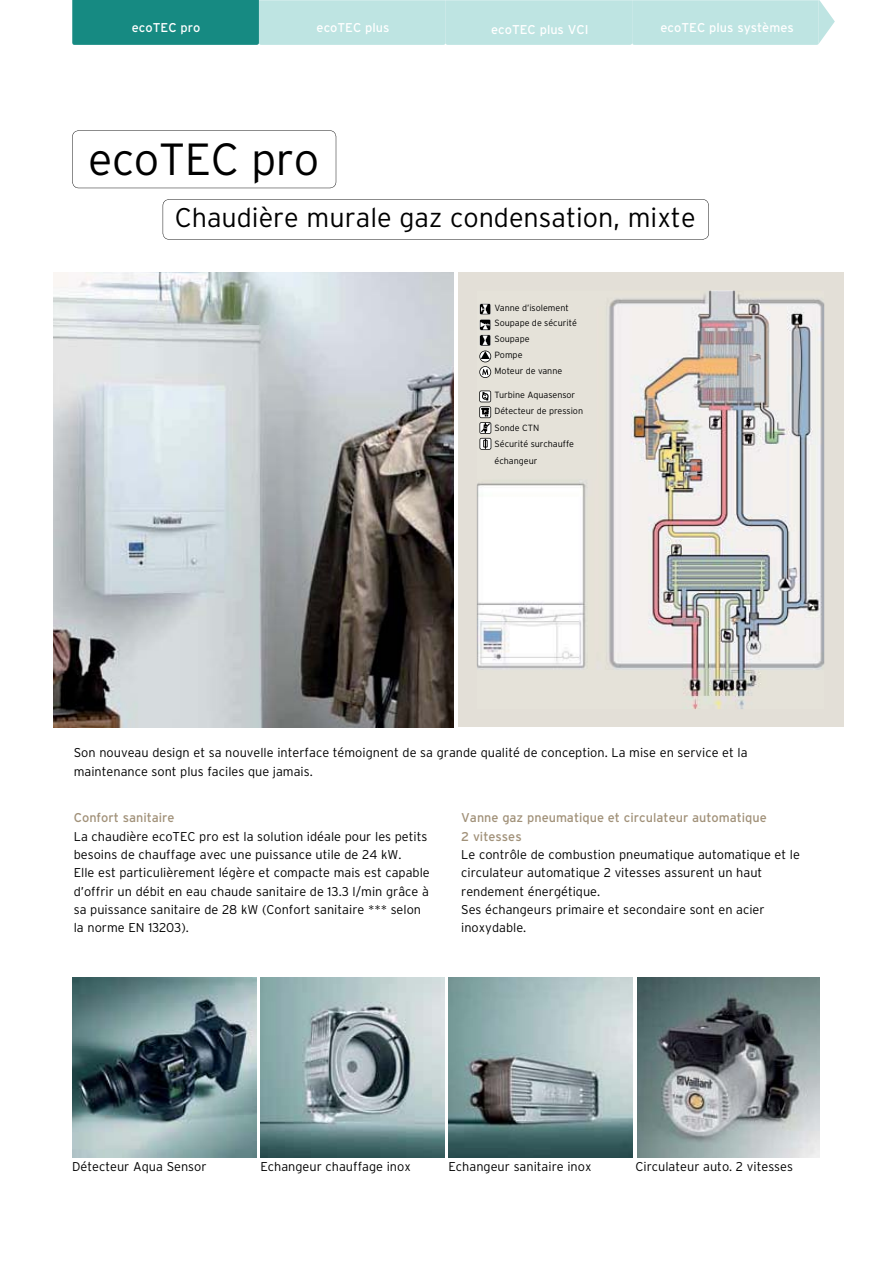
<style>
.page{position:relative;width:893px;height:1263px;background:#fff}
.page>*{position:absolute;margin:0;border:0;box-sizing:border-box;transform-origin:0 0}
.t1{font:300 45px "Interstate";letter-spacing:-.01em;color:#000}
.t2{font:300 27px "Interstate";color:#000}
.t3{font:300 12.75px/18.3px "Interstate";color:#000}
.t4{font:12.75px/18.3px "Interstate";color:#a19179}
.t5{font:12.75px "Interstate";color:#fff}
.t6{font:300 9px/15.8px "Interstate";color:#000}
</style>
<div class="page">
<svg style="left:72px;top:0;width:763px;height:45px;background:#96cecb"></svg>
<svg style="left:163px;top:199px;width:546px;height:41px"></svg>
<svg style="left:72px;top:130px;width:264px;height:58px"></svg>
<img style="left:260px;top:977px;width:184px;height:180px">
<img style="left:448px;top:977px;width:184px;height:180px">
<img style="left:72px;top:977px;width:184px;height:180px">
<div style="left:458px;top:273px;width:385px;height:454px;background:#e3dfd7"></div>
<img style="left:477px;top:291px;width:347px;height:418px">
<img style="left:54px;top:273px;width:400px;height:454px">
<svg style="left:479px;top:303px;width:12px;height:75px"></svg>
<svg style="left:479px;top:391px;width:12px;height:59px"></svg>
<img style="left:637px;top:977px;width:182px;height:180px">
<p class="t5" style="left:132px;top:23px;width:70px">ecoTEC pro</p>
<p class="t5" style="left:317px;top:23px;width:74px">ecoTEC plus</p>
<p class="t5" style="left:491px;top:24px;width:99px">ecoTEC plus VCI</p>
<p class="t5" style="left:660px;top:23px;width:135px">ecoTEC plus systèmes</p>
<h1 class="t1" style="left:88px;top:142px;width:232px">ecoTEC pro</h1>
<h2 class="t2" style="left:175px;top:208px;width:522px">Chaudière murale gaz condensation, mixte</h2>
<p class="t6" style="left:494px;top:300px;width:84px">Vanne d’isolement<br>Soupape de sécurité<br>Soupape<br>Pompe<br>Moteur de vanne</p>
<p class="t6" style="left:494px;top:387px;width:90px;line-height:16.5px">Turbine Aquasensor<br>Détecteur de pression<br>Sonde CTN<br>Sécurité surchauffe échangeur</p>
<p class="t3" style="left:74px;top:745px;width:675px">Son nouveau design et sa nouvelle interface témoignent de sa grande qualité de conception. La mise en service et la maintenance sont plus faciles que jamais.</p>
<p class="t4" style="left:74px;top:810px;width:102px">Confort sanitaire</p>
<p class="t3" style="left:74px;top:828px;width:357px">La chaudière ecoTEC pro est la solution idéale pour les petits besoins de chauffage avec une puissance utile de 24 kW.<br>Elle est particulièrement légère et compacte mais est capable d’offrir un débit en eau chaude sanitaire de 13.3 l/min grâce à sa puissance sanitaire de 28 kW (Confort sanitaire *** selon la norme EN 13203).</p>
<p class="t4" style="left:461px;top:810px;width:307px">Vanne gaz pneumatique et circulateur automatique<br>2 vitesses</p>
<p class="t3" style="left:461px;top:846px;width:340px">Le contrôle de combustion pneumatique automatique et le circulateur automatique 2 vitesses assurent un haut rendement énergétique.<br>Ses échangeurs primaire et secondaire sont en acier inoxydable.</p>
<p class="t3" style="left:72px;top:1158px;width:136px">Détecteur Aqua Sensor</p>
<p class="t3" style="left:260px;top:1158px;width:152px">Echangeur chauffage inox</p>
<p class="t3" style="left:448px;top:1158px;width:145px">Echangeur sanitaire inox</p>
<p class="t3" style="left:635px;top:1158px;width:159px">Circulateur auto. 2 vitesses</p>
</div>
